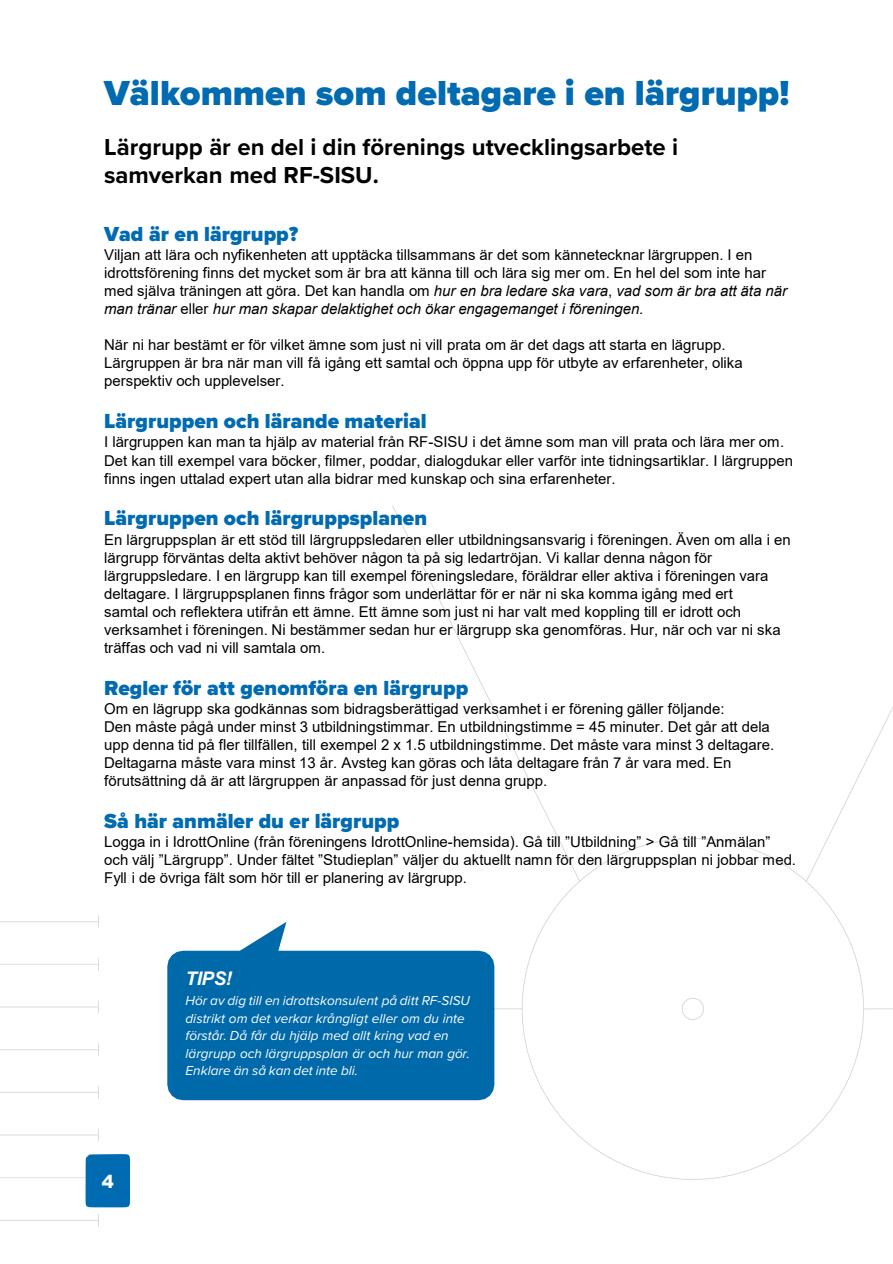
<style>
.page{position:relative;width:893px;height:1264px;background:#fff}
.page>*{position:absolute;margin:0;border:0;box-sizing:border-box;transform-origin:0 0}
.t1{font:900 36px "Proxima Nova";color:#006bb1}
.t2{font:700 24px/28.8px "Proxima Nova";color:#000}
.t3{font:900 21px "Proxima Nova";color:#006bb1}
.t4{font:italic 700 18.75px "Arial";color:#fff}
.t5{font:900 18px "Arial";color:#fff}
.t6{font:15px/18px "Arial";color:#000}
.t7{font:italic 13.5px/17.4px "Proxima Nova";color:#fff}
.s1{font-style:italic}
</style>
<div class="page">
<div style="left:167px;top:950px;width:225px;height:149px;background:#0069a9"></div>
<svg style="left:232px;top:922px;width:54px;height:33px"></svg>
<img style="left:392px;top:505px;width:500px;height:674px">
<img style="left:0;top:921px;width:98px;height:300px">
<div style="left:86px;top:1153px;width:44px;height:53px;background:#006bb1"></div>
<p class="t1" style="left:104px;top:66px;width:686px">Välkommen som deltagare i en lärgrupp!</p>
<p class="t2" style="left:104px;top:132px;width:575px">Lärgrupp är en del i din förenings utvecklingsarbete i samverkan med RF-SISU.</p>
<p class="t3" style="left:104px;top:218px;width:196px">Vad är en lärgrupp?</p>
<p class="t6" style="left:104px;top:246px;width:684px">Viljan att lära och nyfikenheten att upptäcka tillsammans är det som kännetecknar lärgruppen. I en idrottsförening finns det mycket som är bra att känna till och lära sig mer om. En hel del som inte har med själva träningen att göra. Det kan handla om <span class="s1">hur en bra ledare ska vara</span>, <span class="s1">vad som är bra att äta när man tränar</span> eller <span class="s1">hur man skapar delaktighet och ökar engagemanget i föreningen.</span></p>
<p class="t6" style="left:104px;top:336px;width:640px">När ni har bestämt er för vilket ämne som just ni vill prata om är det dags att starta en lägrupp.<br>Lärgruppen är bra när man vill få igång ett samtal och öppna upp för utbyte av erfarenheter, olika perspektiv och upplevelser.</p>
<p class="t3" style="left:104px;top:405px;width:324px">Lärgruppen och lärande material</p>
<p class="t6" style="left:104px;top:433px;width:690px">I lärgruppen kan man ta hjälp av material från RF-SISU i det ämne som man vill prata och lära mer om.<br>Det kan till exempel vara böcker, filmer, poddar, dialogdukar eller varför inte tidningsartiklar. I lärgruppen finns ingen uttalad expert utan alla bidrar med kunskap och sina erfarenheter.</p>
<p class="t3" style="left:104px;top:502px;width:324px">Lärgruppen och lärgruppsplanen</p>
<p class="t6" style="left:104px;top:530px;width:688px">En lärgruppsplan är ett stöd till lärgruppsledaren eller utbildningsansvarig i föreningen. Även om alla i en lärgrupp förväntas delta aktivt behöver någon ta på sig ledartröjan. Vi kallar denna någon för lärgruppsledare. I en lärgrupp kan till exempel föreningsledare, föräldrar eller aktiva i föreningen vara deltagare. I lärgruppsplanen finns frågor som underlättar för er när ni ska komma igång med ert</p>
<p class="t6" style="left:104px;top:602px;width:678px">samtal och reflektera utifrån ett ämne. Ett ämne som just ni har valt med koppling till er idrott och verksamhet i föreningen. Ni bestämmer sedan hur er lärgrupp ska genomföras. Hur, när och var ni ska träffas och vad ni vill samtala om.</p>
<p class="t3" style="left:104px;top:672px;width:365px">Regler för att genomföra en lärgrupp</p>
<p class="t6" style="left:104px;top:699px;width:621px">Om en lägrupp ska godkännas som bidragsberättigad verksamhet i er förening gäller följande:</p>
<p class="t6" style="left:104px;top:717px;width:671px">Den måste pågå under minst 3 utbildningstimmar. En utbildningstimme = 45 minuter. Det går att dela upp denna tid på fler tillfällen, till exempel 2 x 1.5 utbildningstimme. Det måste vara minst 3 deltagare.</p>
<p class="t6" style="left:104px;top:753px;width:629px">Deltagarna måste vara minst 13 år. Avsteg kan göras och låta deltagare från 7 år vara med. En förutsättning då är att lärgruppen är anpassad för just denna grupp.</p>
<p class="t3" style="left:104px;top:805px;width:297px">Så här anmäler du er lärgrupp</p>
<p class="t6" style="left:104px;top:832px;width:693px">Logga in i IdrottOnline (från föreningens IdrottOnline-hemsida). Gå till ”Utbildning” &gt; Gå till ”Anmälan” och välj ”Lärgrupp”. Under fältet ”Studieplan” väljer du aktuellt namn för den lärgruppsplan ni jobbar med.<br>Fyll i de övriga fält som hör till er planering av lärgrupp.</p>
<p class="t5" style="left:102px;top:1168px;width:14px">4</p>
<p class="t4" style="left:185px;top:965px;width:48px">TIPS!</p>
<p class="t7" style="left:185px;top:991px;width:286px">Hör av dig till en idrottskonsulent på ditt RF-SISU distrikt om det verkar krångligt eller om du inte förstår. Då får du hjälp med allt kring vad en lärgrupp och lärgruppsplan är och hur man gör.<br>Enklare än så kan det inte bli.</p>
</div>
